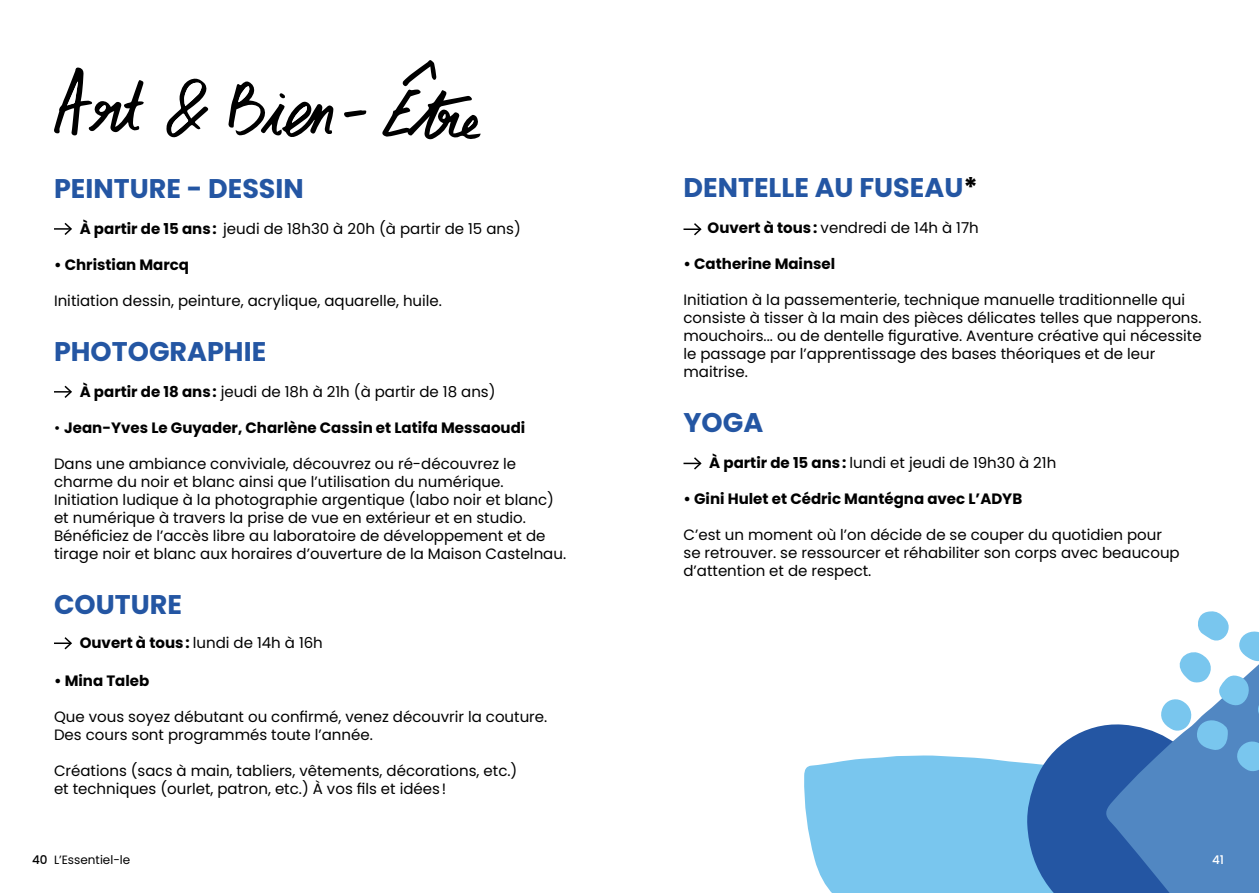
<style>
.page{position:relative;width:1259px;height:893px;background:#fff}
.page>*{position:absolute;margin:0;border:0;box-sizing:border-box;transform-origin:0 0}
.t1{font:700 27px "Poppins";color:#2456a3}
.t2{font:15px/18px "Poppins";color:#000}
.t3{font:700 15px "Poppins";color:#000}
.t4{font:12px "Poppins";color:#000}
.t5{font:500 12px "Poppins";color:#fff}
.s1{font-weight:700}
.s2{font-weight:400}
.s3{font-weight:500}
.s4{color:#000}
</style>
<div class="page">
<div style="left:804px;top:755px;width:222px;height:138px;background:#79c6ee"></div>
<svg style="left:1026px;top:611px;width:233px;height:282px"></svg>
<svg style="left:344px;top:110px;width:22px;height:8px"></svg>
<svg style="left:54px;top:67px;width:90px;height:69px"></svg>
<svg style="left:166px;top:78px;width:43px;height:60px"></svg>
<svg style="left:228px;top:81px;width:105px;height:56px"></svg>
<svg style="left:382px;top:60px;width:98px;height:80px"></svg>
<svg style="left:54px;top:222px;width:18px;height:13px"></svg>
<svg style="left:54px;top:385px;width:18px;height:13px"></svg>
<svg style="left:54px;top:637px;width:18px;height:13px"></svg>
<svg style="left:683px;top:223px;width:19px;height:13px"></svg>
<svg style="left:683px;top:457px;width:19px;height:13px"></svg>
<h1 class="t1" style="left:54px;top:173px;width:251px">PEINTURE - DESSIN</h1>
<p class="t2" style="left:80px;top:220px;width:442px"><span class="s1">à partir de 15 ans:</span> jeudi de 18h30 à 20h (à partir de 15 ans)</p>
<p class="t3" style="left:54px;top:256px;width:137px">• Christian Marcq</p>
<p class="t2" style="left:54px;top:292px;width:389px">I nitiation dessin, peinture, acrylique, aquarelle, huile.</p>
<h1 class="t1" style="left:54px;top:336px;width:214px">PHOTOGRAPHIE</h1>
<p class="t2" style="left:80px;top:383px;width:417px"><span class="s1">à partir de 18 ans:</span> jeudi de 18h à 21h (à partir de 18 ans)</p>
<p class="t3" style="left:54px;top:419px;width:473px"><span class="s2">•</span> Jean-Yves Le Guyader, Charlène Cassin et Latifa Messaoudi</p>
<p class="t2" style="left:54px;top:455px;width:513px">Dans une ambiance conviviale, découvrez ou ré-découvrez le charme du noir et blanc ainsi que l’utilisation du numérique.<br>Initiation ludique à la photographie argentique (labo noir et blanc) et numérique à travers la prise de vue en extérieur et en studio.<br>Bénéficiez de l’accès libre au laboratoire de développement et de tirage noir et blanc aux horaires d’ouverture de la Maison Castelnau.</p>
<h1 class="t1" style="left:54px;top:588px;width:130px">COUTURE</h1>
<p class="t2" style="left:80px;top:634px;width:245px"><span class="s1">Ouvert à tous:</span> lundi de 14h à 16h</p>
<p class="t3" style="left:54px;top:672px;width:97px">• Mina Taleb</p>
<p class="t2" style="left:54px;top:707px;width:495px">Que vous soyez débutant ou confirmé, venez découvrir la couture.<br>Des cours sont programmés toute l’année.</p>
<p class="t2" style="left:54px;top:761px;width:465px">Créations (sacs à main, tabliers, vêtements, décorations, etc.) et techniques (ourlet, patron, etc.) À vos fils et idées!</p>
<p class="t4" style="left:32px;top:853px;width:100px"><span class="s3">40</span> L’Essentiel-le</p>
<h1 class="t1" style="left:683px;top:172px;width:296px">DENTELLE AU FUSEAU<span class="s4">*</span></h1>
<p class="t2" style="left:707px;top:219px;width:273px"><span class="s1">Ouvert à tous:</span> vendredi de 14h à 17h</p>
<p class="t3" style="left:683px;top:255px;width:153px">• Catherine Mainsel</p>
<p class="t2" style="left:683px;top:291px;width:519px">I nitiation à la passementerie, technique manuelle traditionnelle qui consiste à tisser à la main des pièces délicates telles que napperons. mouchoirs... ou de dentelle figurative. Aventure créative qui nécessite le passage par l’apprentissage des bases théoriques et de leur maitrise.</p>
<h1 class="t1" style="left:683px;top:407px;width:81px">YOGA</h1>
<p class="t2" style="left:709px;top:454px;width:348px"><span class="s1">à partir de 15 ans:</span> lundi et jeudi de 19h30 à 21h</p>
<p class="t3" style="left:683px;top:490px;width:340px">• Gini Hulet et Cédric Mantégna avec L’ADYB</p>
<p class="t2" style="left:683px;top:526px;width:498px">C’est un moment où l’on décide de se couper du quotidien pour se retrouver. se ressourcer et réhabiliter son corps avec beaucoup d’attention et de respect.</p>
<p class="t5" style="left:1212px;top:853px;width:13px">41</p>
</div>
